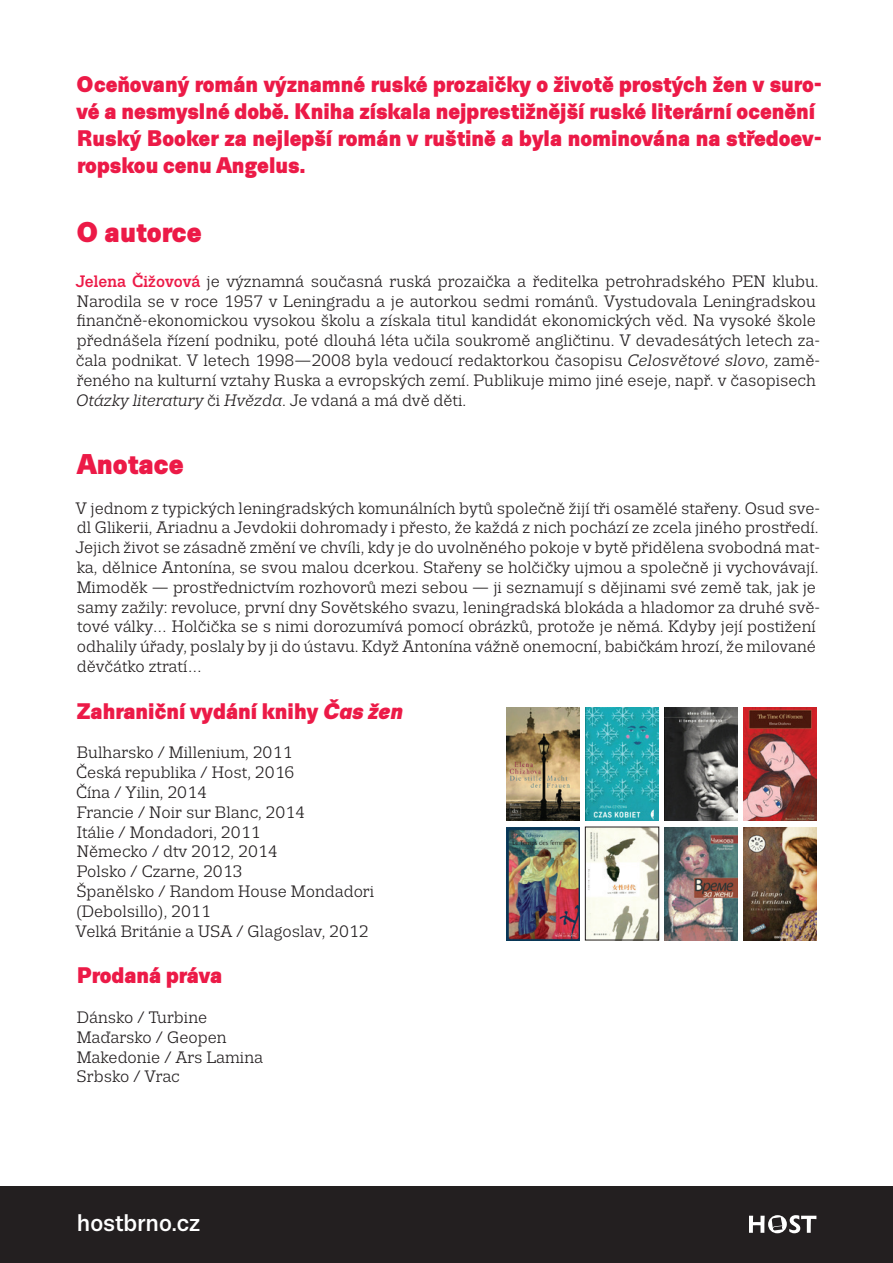
<style>
.page{position:relative;width:893px;height:1263px;background:#fff}
.page>*{position:absolute;margin:0;border:0;box-sizing:border-box;transform-origin:0 0}
.t1{font:900 28.5px "Trivia Sans";color:#ec1a47}
.t2{font:500 24px "Trivia Sans";color:#fff}
.t3{font:900 22.5px/27px "Trivia Sans";color:#ec1a47}
.t4{font:16.5px/19.8px "Trivia Slab";color:#231f20}
.s1{font-weight:500;color:#ec1a47}
.s2{font-style:italic}
</style>
<div class="page">
<div style="left:0;top:1186px;width:893px;height:77px;background:#231f20"></div>
<svg style="left:749px;top:1215px;width:67px;height:18px"></svg>
<img style="left:506px;top:708px;width:74px;height:113px">
<img style="left:506px;top:827px;width:74px;height:113px">
<img style="left:585px;top:708px;width:74px;height:113px">
<img style="left:587px;top:829px;width:70px;height:109px">
<div style="left:585px;top:827px;width:74px;height:113px;border:1px solid #231f20"></div>
<img style="left:664px;top:708px;width:74px;height:113px">
<img style="left:664px;top:827px;width:74px;height:113px">
<img style="left:743px;top:708px;width:73px;height:113px">
<img style="left:743px;top:827px;width:73px;height:113px">
<p class="t3" style="left:76px;top:72px;width:747px">Oceňovaný román významné ruské prozaičky o životě prostých žen v suro&shy;vé a nesmyslné době. Kniha získala nejprestižnější ruské literární ocenění Ruský Booker za nejlepší román v ruštině a byla nominována na středoev&shy;ropskou cenu Angelus.</p>
<h1 class="t1" style="left:76px;top:216px;width:127px">O autorce</h1>
<p class="t4" style="left:76px;top:271px;width:746px"><span class="s1">Jelena Čižovová</span> je významná současná ruská prozaička a ředitelka petrohradského PEN klubu.<br>Narodila se v roce 1957 v Leningradu a je autorkou sedmi románů. Vystudovala Leningradskou finančně-ekonomickou vysokou školu a získala titul kandidát ekonomických věd. Na vysoké škole přednášela řízení podniku, poté dlouhá léta učila soukromě angličtinu. V devadesátých letech za&shy;čala podnikat. V letech 1998—2008 byla vedoucí redaktorkou časopisu <span class="s2">Celosvětové slovo</span>, zamě&shy;řeného na kulturní vztahy Ruska a evropských zemí. Publikuje mimo jiné eseje, např. v časopisech <span class="s2">Otázky literatury</span> či <span class="s2">Hvězda</span>. Je vdaná a má dvě děti.</p>
<h1 class="t1" style="left:77px;top:448px;width:108px">Anotace</h1>
<p class="t4" style="left:75px;top:498px;width:746px">V jednom z typických leningradských komunálních bytů společně žijí tři osamělé stařeny. Osud sve&shy;dl Glikerii, Ariadnu a Jevdokii dohromady i přesto, že každá z nich pochází ze zcela jiného prostředí.<br>Jejich život se zásadně změní ve chvíli, kdy je do uvolněného pokoje v bytě přidělena svobodná mat&shy;ka, dělnice Antonína, se svou malou dcerkou. Stařeny se holčičky ujmou a společně ji vychovávají.<br>Mimoděk — prostřednictvím rozhovorů mezi sebou — ji seznamují s dějinami své země tak, jak je samy zažily: revoluce, první dny Sovětského svazu, leningradská blokáda a hladomor za druhé svě&shy;tové války… Holčička se s nimi dorozumívá pomocí obrázků, protože je němá. Kdyby její postižení odhalily úřady, poslaly by ji do ústavu. Když Antonína vážně onemocní, babičkám hrozí, že milované děvčátko ztratí…</p>
<h3 class="t3" style="left:76px;top:698px;width:328px">Zahraniční vydání knihy <span class="s2">Čas žen</span></h3>
<p class="t4" style="left:76px;top:743px;width:300px">Bulharsko / Millenium, 2011<br>Česká republika / Host, 2016<br>Čína / Yilin, 2014<br>Francie / Noir sur Blanc, 2014<br>Itálie / Mondadori, 2011<br>Německo / dtv 2012, 2014<br>Polsko / Czarne, 2013<br>Španělsko / Random House Mondadori (Debolsillo), 2011<br>Velká Británie a USA / Glagoslav, 2012</p>
<h3 class="t3" style="left:77px;top:963px;width:147px">Prodaná práva</h3>
<p class="t4" style="left:77px;top:1008px;width:188px">Dánsko / Turbine<br>Maďarsko / Geopen<br>Makedonie / Ars Lamina<br>Srbsko / Vrac</p>
<h2 class="t2" style="left:77px;top:1210px;width:125px">hostbrno.cz</h2>
</div>
